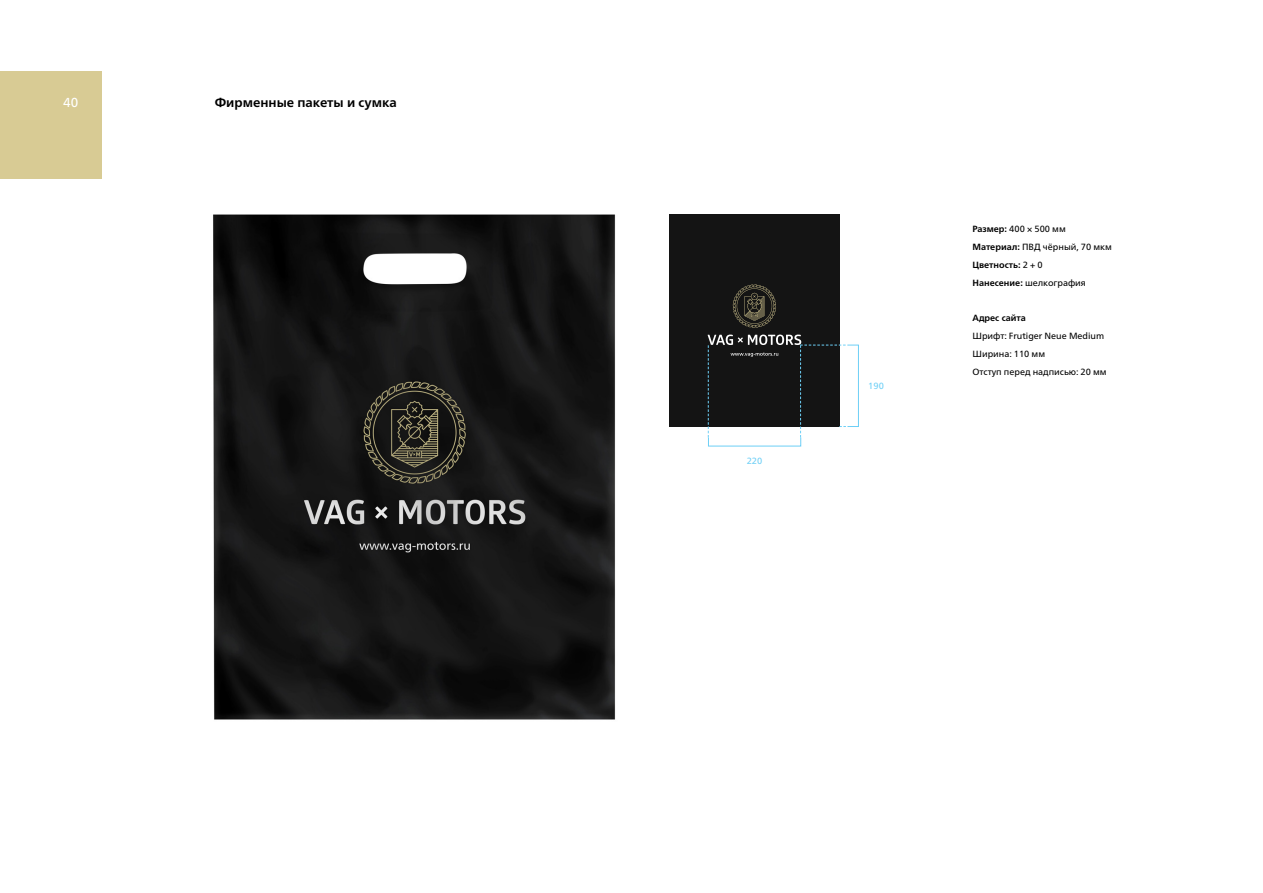
<style>
.page{position:relative;width:1263px;height:893px;background:#fff}
.page>*{position:absolute;margin:0;border:0;box-sizing:border-box;transform-origin:0 0}
.t1{font:700 13.05px "Frutiger Neue LTW1 G";color:#000}
.t2{font:13.05px "Frutiger Neue LTW1 G";color:#fff}
.t3{font:9px/17.9px "Frutiger Neue LTW1 G";color:#000}
.t4{font:700 9px "Frutiger Neue LTW1 G";color:#000}
.t5{font:9px "Frutiger Neue LTW1 G";color:#6dcff6}
.s1{font-weight:700}
</style>
<div class="page">
<img style="left:213px;top:214px;width:545px;height:506px">
<div style="left:0;top:71px;width:101px;height:108px;background:#d8cb94"></div>
<div style="left:669px;top:214px;width:170px;height:213px;background:#141414"></div>
<svg style="left:732px;top:284px;width:44px;height:44px"></svg>
<div style="left:849px;top:345px;width:10px;height:82px;border:1px solid #6dcff6"></div>
<svg style="left:708px;top:335px;width:142px;height:103px"></svg>
<h1 class="t2" style="left:63px;top:95px;width:17px">40</h1>
<h1 class="t1" style="left:215px;top:95px;width:184px">Фирменные пакеты и сумка</h1>
<p class="t5" style="left:747px;top:456px;width:17px">220</p>
<p class="t5" style="left:868px;top:381px;width:17px">190</p>
<p class="t3" style="left:972px;top:220px;width:141px"><span class="s1">Размер:</span> 400 × 500 мм<br><span class="s1">Материал:</span> ПВД чёрный, 70 мкм<br><span class="s1">Цветность:</span> 2 + 0<br><span class="s1">Нанесение:</span> шелкография</p>
<p class="t4" style="left:972px;top:313px;width:55px">Адрес сайта</p>
<p class="t3" style="left:972px;top:327px;width:136px">Шрифт: Frutiger Neue Medium<br>Ширина: 110 мм<br>Отступ перед надписью: 20 мм</p>
</div>
